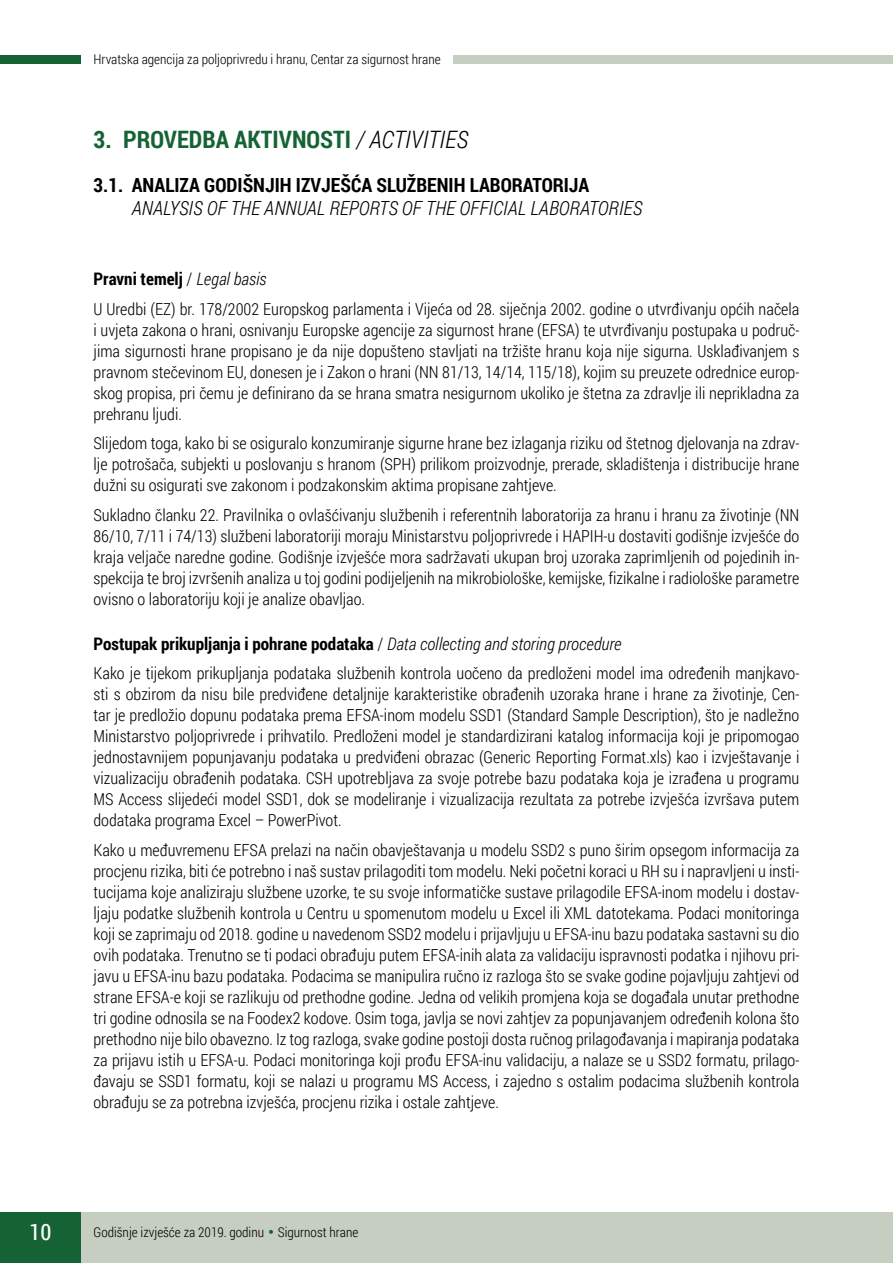
<style>
.page{position:relative;width:893px;height:1263px;background:#fff}
.page>*{position:absolute;margin:0;border:0;box-sizing:border-box;transform-origin:0 0}
.t1{font:700 24px "Roboto Condensed";color:#156335}
.t2{font:22.5px "Roboto Condensed";color:#fff}
.t3{font:italic 300 19.5px "Roboto Condensed";color:#000}
.t4{font:700 19.5px "Roboto Condensed";color:#000}
.t5{font:700 17.25px "Roboto Condensed";color:#000}
.t6{font:300 16.5px/21px "Roboto Condensed";color:#000;text-align:justify}
.t7{font:300 13.5px "Roboto Condensed";color:#000}
.s1{font-weight:300;font-style:italic;color:#000}
.s2{font-weight:300}
.s3{font-weight:300;font-style:italic}
.s4{font-family:"Wedding Text BT";font-weight:400;color:#156335}
</style>
<div class="page">
<div style="left:74px;top:1212px;width:819px;height:51px;background:#c6cec1"></div>
<div style="left:0;top:1212px;width:81px;height:51px;background:#156335"></div>
<div style="left:0;top:55px;width:81px;height:9px;background:#156335"></div>
<div style="left:454px;top:55px;width:439px;height:9px;background:#c6cec1"></div>
<p class="t7" style="left:94px;top:50px;width:349px">Hrvatska agencija za poljoprivredu i hranu, Centar za sigurnost hrane</p>
<h1 class="t1" style="left:94px;top:123px;width:376px">3. PROVEDBA AKTIVNOSTI <span class="s1">/ ACTIVITIES</span></h1>
<p class="t4" style="left:94px;top:172px;width:497px">3.1. ANALIZA GODIŠNJIH IZVJEŠĆA SLUŽBENIH LABORATORIJA</p>
<p class="t3" style="left:132px;top:194px;width:512px">ANALYSIS OF THE ANNUAL REPORTS OF THE OFFICIAL LABORATORIES</p>
<p class="t5" style="left:94px;top:267px;width:175px">Pravni temelj <span class="s2">/</span> <span class="s3">Legal basis</span></p>
<p class="t6" style="left:94px;top:298px;width:707px">U Uredbi (EZ) br. 178/2002 Europskog parlamenta i Vijeća od 28. siječnja 2002. godine o utvrđivanju općih načela i uvjeta zakona o hrani, osnivanju Europske agencije za sigurnost hrane (EFSA) te utvrđivanju postupaka u područ&shy;jima sigurnosti hrane propisano je da nije dopušteno stavljati na tržište hranu koja nije sigurna. Usklađivanjem s pravnom stečevinom EU, donesen je i Zakon o hrani (NN 81/13, 14/14, 115/18), kojim su preuzete odrednice europ&shy;skog propisa, pri čemu je definirano da se hrana smatra nesigurnom ukoliko je štetna za zdravlje ili neprikladna za prehranu ljudi.</p>
<p class="t6" style="left:94px;top:432px;width:707px">Slijedom toga, kako bi se osiguralo konzumiranje sigurne hrane bez izlaganja riziku od štetnog djelovanja na zdrav&shy;lje potrošača, subjekti u poslovanju s hranom (SPH) prilikom proizvodnje, prerade, skladištenja i distribucije hrane dužni su osigurati sve zakonom i podzakonskim aktima propisane zahtjeve.</p>
<p class="t6" style="left:94px;top:504px;width:707px">Sukladno članku 22. Pravilnika o ovlašćivanju službenih i referentnih laboratorija za hranu i hranu za životinje (NN 86/10, 7/11 i 74/13) službeni laboratoriji moraju Ministarstvu poljoprivrede i HAPIH-u dostaviti godišnje izvješće do kraja veljače naredne godine. Godišnje izvješće mora sadržavati ukupan broj uzoraka zaprimljenih od pojedinih in&shy;spekcija te broj izvršenih analiza u toj godini podijeljenih na mikrobiološke, kemijske, fizikalne i radiološke parametre ovisno o laboratoriju koji je analize obavljao.</p>
<p class="t5" style="left:94px;top:631px;width:529px">Postupak prikupljanja i pohrane podataka <span class="s2">/</span> <span class="s3">Data collecting and storing procedure</span></p>
<p class="t6" style="left:93px;top:662px;width:707px">Kako je tijekom prikupljanja podataka službenih kontrola uočeno da predloženi model ima određenih manjkavo&shy;sti s obzirom da nisu bile predviđene detaljnije karakteristike obrađenih uzoraka hrane i hrane za životinje, Cen&shy;tar je predložio dopunu podataka prema EFSA-inom modelu SSD1 (Standard Sample Description), što je nadležno Ministarstvo poljoprivrede i prihvatilo. Predloženi model je standardizirani katalog informacija koji je pripomogao jednostavnijem popunjavanju podataka u predviđeni obrazac (Generic Reporting Format.xls) kao i izvještavanje i vizualizaciju obrađenih podataka. CSH upotrebljava za svoje potrebe bazu podataka koja je izrađena u programu MS Access slijedeći model SSD1, dok se modeliranje i vizualizacija rezultata za potrebe izvješća izvršava putem dodataka programa Excel – PowerPivot.</p>
<p class="t6" style="left:93px;top:839px;width:707px">Kako u međuvremenu EFSA prelazi na način obavještavanja u modelu SSD2 s puno širim opsegom informacija za procjenu rizika, biti će potrebno i naš sustav prilagoditi tom modelu. Neki početni koraci u RH su i napravljeni u insti&shy;tucijama koje analiziraju službene uzorke, te su svoje informatičke sustave prilagodile EFSA-inom modelu i dostav&shy;ljaju podatke službenih kontrola u Centru u spomenutom modelu u Excel ili XML datotekama. Podaci monitoringa koji se zaprimaju od 2018. godine u navedenom SSD2 modelu i prijavljuju u EFSA-inu bazu podataka sastavni su dio ovih podataka. Trenutno se ti podaci obrađuju putem EFSA-inih alata za validaciju ispravnosti podatka i njihovu pri&shy;javu u EFSA-inu bazu podataka. Podacima se manipulira ručno iz razloga što se svake godine pojavljuju zahtjevi od strane EFSA-e koji se razlikuju od prethodne godine. Jedna od velikih promjena koja se događala unutar prethodne tri godine odnosila se na Foodex2 kodove. Osim toga, javlja se novi zahtjev za popunjavanjem određenih kolona što prethodno nije bilo obavezno. Iz tog razloga, svake godine postoji dosta ručnog prilagođavanja i mapiranja podataka za prijavu istih u EFSA-u. Podaci monitoringa koji prođu EFSA-inu validaciju, a nalaze se u SSD2 formatu, prilago&shy;đavaju se SSD1 formatu, koji se nalazi u programu MS Access, i zajedno s ostalim podacima službenih kontrola obrađuju se za potrebna izvješća, procjenu rizika i ostale zahtjeve.</p>
<h2 class="t2" style="left:29px;top:1216px;width:23px">10</h2>
<p class="t7" style="left:94px;top:1222px;width:266px">Godišnje izvješće za 2019. godinu <span class="s4">•</span> Sigurnost hrane</p>
</div>
